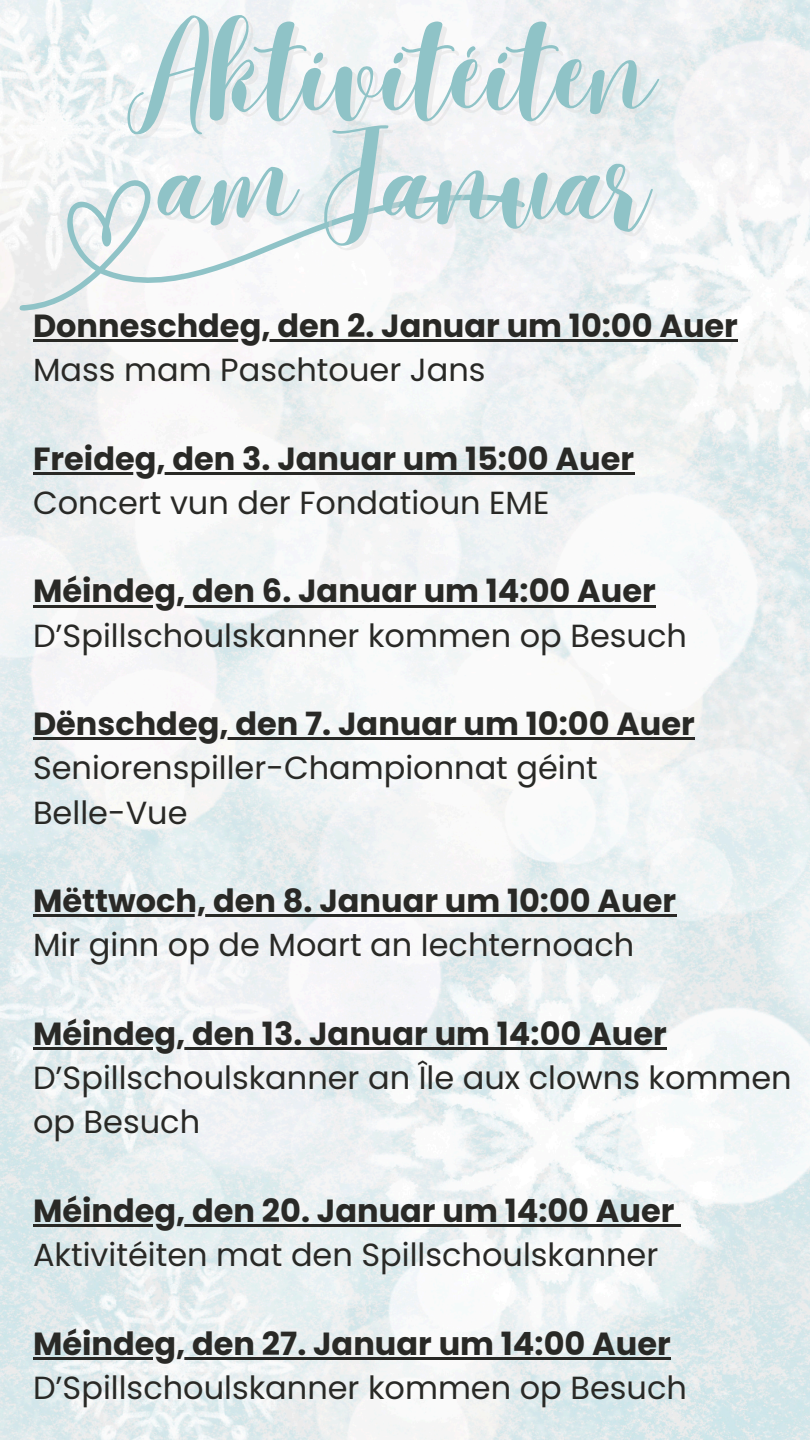
<style>
.page{position:relative;width:810px;height:1440px;background:#fff}
.page>*{position:absolute;margin:0;border:0;box-sizing:border-box;transform-origin:0 0}
.t1{font:300 104px "Best";color:#8fc3c7}
.t2{font:32px/44.2px "Poppins";color:#292926}
.t3{font:700 32px "Poppins";color:#292926}
</style>
<div class="page">
<img style="left:0;top:0;width:810px;height:1440px">
<svg style="left:0;top:120px;width:534px;height:204px;fill:#f5f5f6"></svg>
<hr style="left:33px;top:339px;width:705px;height:3px;background:#292926">
<hr style="left:33px;top:472px;width:601px;height:3px;background:#292926">
<hr style="left:33px;top:605px;width:623px;height:3px;background:#292926">
<hr style="left:33px;top:737px;width:662px;height:3px;background:#292926">
<hr style="left:33px;top:914px;width:643px;height:3px;background:#292926">
<hr style="left:33px;top:1047px;width:634px;height:3px;background:#292926">
<hr style="left:33px;top:1224px;width:642px;height:3px;background:#292926">
<svg style="left:675px;top:1224px;width:6px;height:3px"></svg>
<hr style="left:33px;top:1357px;width:638px;height:3px;background:#292926">
<h1 class="t1" style="left:128px;top:12px;width:530px">Aktivitéiten</h1>
<p class="t1" style="left:160px;top:122px;width:492px">am Januar</p>
<p class="t3" style="left:33px;top:303px;width:706px">Donneschdeg, den 2. Januar um 10:00 Auer</p>
<p class="t2" style="left:33px;top:348px;width:454px">Mass mam Paschtouer Jans</p>
<p class="t3" style="left:33px;top:436px;width:603px">Freideg, den 3. Januar um 15:00 Auer</p>
<p class="t2" style="left:33px;top:481px;width:518px">Concert vun der Fondatioun EME</p>
<p class="t3" style="left:33px;top:569px;width:624px">Méindeg, den 6. Januar um 14:00 Auer</p>
<p class="t2" style="left:33px;top:613px;width:655px">D’Spillschoulskanner kommen op Besuch</p>
<p class="t3" style="left:33px;top:701px;width:663px">Dënschdeg, den 7. Januar um 10:00 Auer</p>
<p class="t2" style="left:33px;top:746px;width:566px">Seniorenspiller-Championnat géint</p>
<p class="t2" style="left:33px;top:790px;width:156px">Belle-Vue</p>
<p class="t3" style="left:33px;top:878px;width:645px">Mëttwoch, den 8. Januar um 10:00 Auer</p>
<p class="t2" style="left:33px;top:923px;width:603px">Mir ginn op de Moart an Iechternoach</p>
<p class="t3" style="left:33px;top:1011px;width:635px">Méindeg, den 13. Januar um 14:00 Auer</p>
<p class="t2" style="left:33px;top:1056px;width:760px">D’Spillschoulskanner an Île aux clowns kommen op Besuch</p>
<p class="t3" style="left:33px;top:1188px;width:643px">Méindeg, den 20. Januar um 14:00 Auer</p>
<p class="t2" style="left:33px;top:1233px;width:627px">Aktivitéiten mat den Spillschoulskanner</p>
<p class="t3" style="left:33px;top:1321px;width:639px">Méindeg, den 27. Januar um 14:00 Auer</p>
<p class="t2" style="left:33px;top:1366px;width:655px">D’Spillschoulskanner kommen op Besuch</p>
</div>
